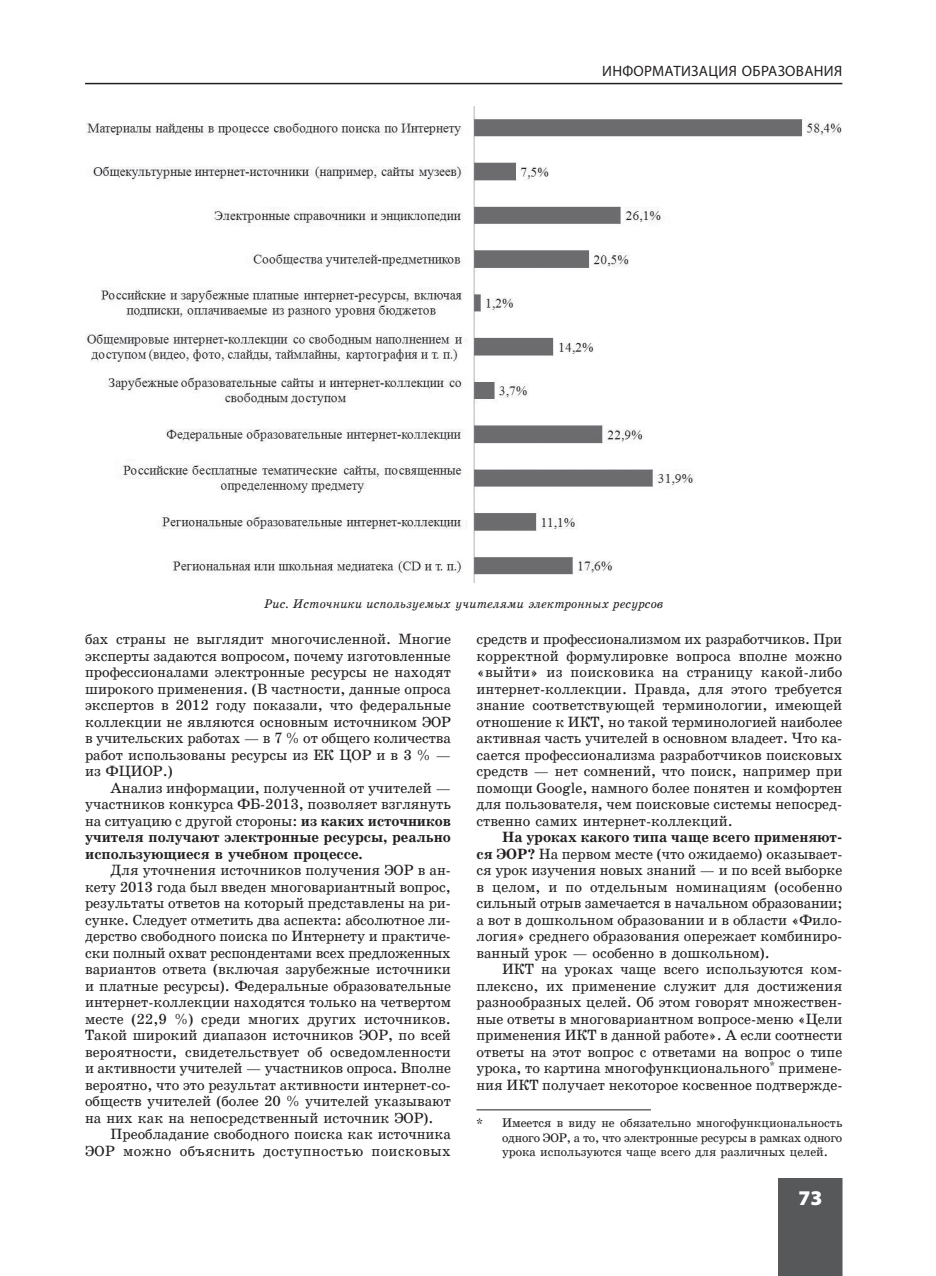
<style>
.page{position:relative;width:936px;height:1276px;background:#fff}
.page>*{position:absolute;margin:0;border:0;box-sizing:border-box;transform-origin:0 0}
.t1{font:900 21px "Myriad Pro";color:#fff}
.t2{font:15px "Myriad Pro";color:#231f20}
.t3{font:14.25px/16.5px "School Plain";color:#231f20;text-align:justify}
.t4{font:700 14.25px/16.5px "School";color:#231f20}
.t5{font:12px/14.4px "School Plain";color:#231f20;text-align:justify}
.t6{font:italic 12px "School";color:#231f20}
.s1{font-family:"School";font-weight:700}
</style>
<div class="page">
<div style="left:778px;top:1178px;width:64px;height:98px;background:#57585a"></div>
<hr style="left:85px;top:83px;width:757px;height:1px;background:#231f20">
<hr style="left:476px;top:1109px;width:175px;height:1px;background:#231f20">
<img style="left:85px;top:106px;width:757px;height:477px">
<p class="t2" style="left:602px;top:62px;width:31px">ИНФОРМАТИЗА</p>
<p class="t2" style="left:708px;top:62px;width:44px">ЦИЯ ОБРАЗОВА</p>
<p class="t2" style="left:813px;top:62px;width:20px">НИЯ</p>
<p class="t6" style="left:264px;top:597px;width:400px">Рис. Источники используемых учителями электронных ресурсов</p>
<p class="t3" style="left:85px;top:630px;width:367px">бах страны не выглядит многочисленной. Многие эксперты задаются вопросом, почему изготовленные профессионалами электронные ресурсы не находят широкого применения. (В частности, данные опроса экспертов в 2012 году показали, что федеральные коллекции не являются основным источником ЭОР в учительских работах — в 7 % от общего количества работ использованы ресурсы из ЕК ЦОР и в 3 % — из ФЦИОР.)</p>
<p class="t3" style="left:85px;top:779px;width:367px;text-indent:26px">Анализ информации, полученной от учителей — участников конкурса ФБ-2013, позволяет взглянуть на ситуацию с другой стороны: <span class="s1">из каких источников</span></p>
<p class="t4" style="left:85px;top:828px;width:367px">учителя получают электронные ресурсы, реально использующиеся в учебном процессе.</p>
<p class="t3" style="left:85px;top:861px;width:367px;text-indent:26px">Для уточнения источников получения ЭОР в ан&shy;кету 2013 года был введен многовариантный вопрос, результаты ответов на который представлены на ри&shy;сунке. Следует отметить два аспекта: абсолютное ли&shy;дерство свободного поиска по Интернету и практиче&shy;ски полный охват респондентами всех предложенных вариантов ответа (включая зарубежные источники и платные ресурсы). Федеральные образовательные интернет-коллекции находятся только на четвертом месте (22,9 %) среди многих других источников.<br>Такой широкий диапазон источников ЭОР, по всей вероятности, свидетельствует об осведомленности и активности учителей — участников опроса. Вполне вероятно, что это результат активности интернет-со&shy;обществ учителей (более 20 % учителей указывают на них как на непосредственный источник ЭОР).</p>
<p class="t3" style="left:85px;top:1125px;width:367px;text-align:right">Преобладание свободного поиска как источника<br>ЭОР можно объяснить доступностью поисковых</p>
<p class="t3" style="left:476px;top:630px;width:367px">средств и профессионализмом их разработчиков. При корректной формулировке вопроса вполне можно «выйти» из поисковика на страницу какой-либо интернет-коллекции. Правда, для этого требуется знание соответствующей терминологии, имеющей отношение к ИКТ, но такой терминологией наиболее активная часть учителей в основном владеет. Что ка&shy;сается профессионализма разработчиков поисковых средств — нет сомнений, что поиск, например при помощи Google, намного более понятен и комфортен для пользователя, чем поисковые системы непосред&shy;ственно самих интернет-коллекций.</p>
<p class="t4" style="left:502px;top:828px;width:342px">На уроках какого типа чаще всего применяют-</p>
<p class="t3" style="left:476px;top:845px;width:367px"><span class="s1">ся ЭОР?</span> На первом месте (что ожидаемо) оказывает&shy;ся урок изучения новых знаний — и по всей выборке в целом, и по отдельным номинациям (особенно сильный отрыв замечается в начальном образовании; а вот в дошкольном образовании и в области «Фило&shy;логия» среднего образования опережает комбиниро&shy;ванный урок — особенно в дошкольном).</p>
<p class="t3" style="left:476px;top:960px;width:367px;text-indent:26px">ИКТ на уроках чаще всего используются ком&shy;плексно, их применение служит для достижения разнообразных целей. Об этом говорят множествен&shy;ные ответы в многовариантном вопросе-меню «Цели применения ИКТ в данной работе». А если соотнести ответы на этот вопрос с ответами на вопрос о типе урока, то картина многофункционального<sup>*</sup> примене&shy;ния ИКТ получает некоторое косвенное подтвержде-</p>
<p class="t5" style="left:502px;top:1115px;width:342px;text-indent:-26px">* Имеется в виду не обязательно многофункциональность одного ЭОР, а то, что электронные ресурсы в рамках одного урока используются чаще всего для различных целей.</p>
<h1 class="t1" style="left:798px;top:1186px;width:26px">73</h1>
</div>
